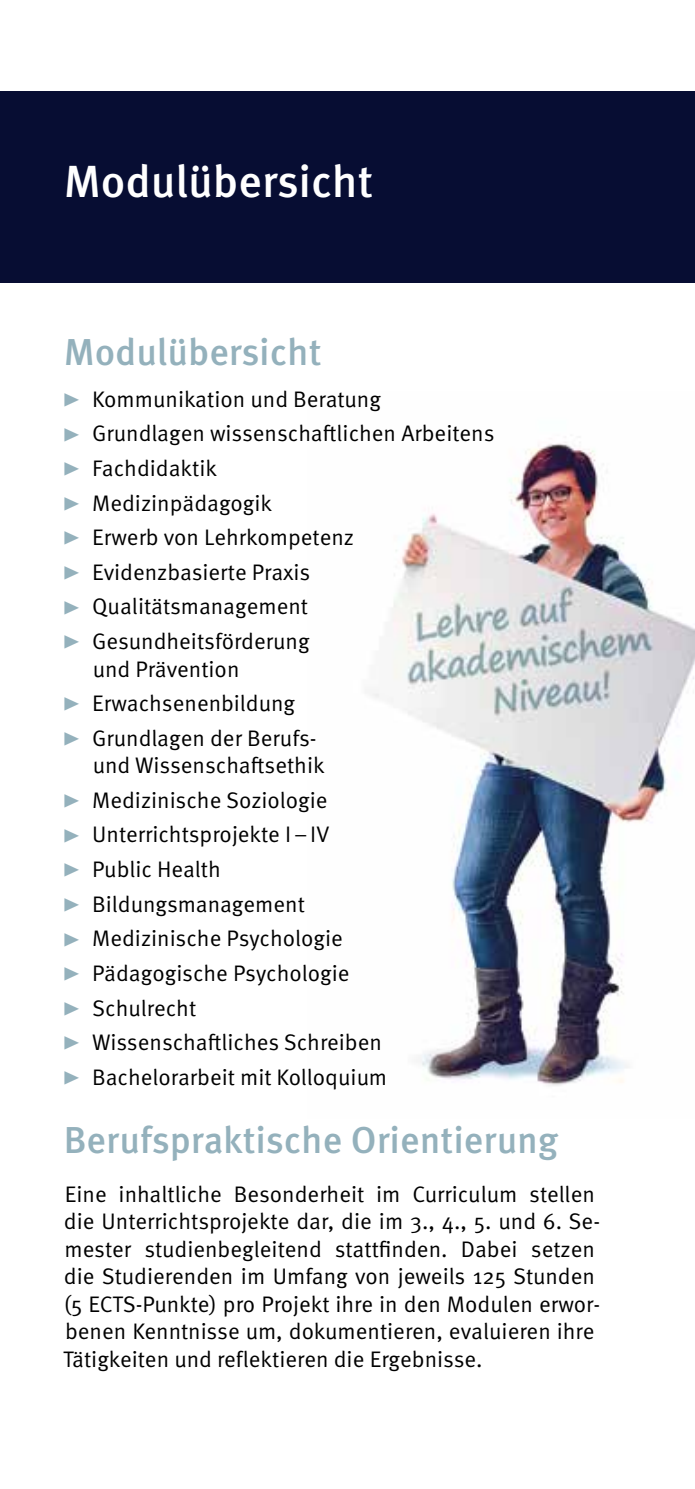
<style>
.page{position:relative;width:695px;height:1489px;background:#fff}
.page>*{position:absolute;margin:0;border:0;box-sizing:border-box;transform-origin:0 0}
.t1{font:500 45px "Meta OT";color:#fff}
.t2{font:500 37.5px "Meta OT";color:#94b1bc}
.t3{font:22.5px/34.5px "Meta OT Norm";color:#000}
.s1{font-family:"Meta OT";font-weight:700;font-size:37.5px;color:#94b1bc}
</style>
<div class="page">
<img style="left:372px;top:442px;width:322px;height:644px">
<div style="left:0;top:92px;width:694px;height:191px;background:#070d33"></div>
<h1 class="t1" style="left:64px;top:153px;width:311px">Modulübersicht</h1>
<h2 class="t2" style="left:64px;top:329px;width:259px">Modulübersicht</h2>
<p class="t3" style="left:62px;top:382px;width:434px"><span class="s1">▸</span> Kommunikation und Beratung<br><span class="s1">▸</span> Grundlagen wissenschaftlichen Arbeitens <span class="s1">▸</span> Fachdidaktik<br><span class="s1">▸</span> Medizinpädagogik<br><span class="s1">▸</span> Erwerb von Lehrkompetenz<br><span class="s1">▸</span> Evidenzbasierte Praxis<br><span class="s1">▸</span> Qualitätsmanagement<br><span class="s1">▸</span> Gesundheitsförderung</p>
<p class="t3" style="left:62px;top:651px;width:256px;text-indent:31px">und Prävention<br><span class="s1">▸</span> Erwachsenenbildung <span class="s1">▸</span> Grundlagen der Berufs-</p>
<p class="t3" style="left:62px;top:748px;width:326px;text-indent:31px">und Wissenschaftsethik<br><span class="s1">▸</span> Medizinische Soziologie<br><span class="s1">▸</span> Unterrichtsprojekte I–IV<br><span class="s1">▸</span> Public Health<br><span class="s1">▸</span> Bildungsmanagement<br><span class="s1">▸</span> Medizinische Psychologie<br><span class="s1">▸</span> Pädagogische Psychologie<br><span class="s1">▸</span> Schulrecht<br><span class="s1">▸</span> Wissenschaftliches Schreiben <span class="s1">▸</span> Bachelorarbeit mit Kolloquium</p>
<h2 class="t2" style="left:64px;top:1116px;width:496px">Berufspraktische Orientierung</h2>
<p class="t3" style="left:63px;top:1180px;width:538px;line-height:27.5px">Eine inhaltliche Besonderheit im Curriculum stellen die Unterrichtsprojekte dar, die im 3., 4., 5. und 6. Se&shy;mester studienbegleitend stattfinden. Dabei setzen die Studierenden im Umfang von jeweils 125 Stunden (5 ECTS-Punkte) pro Projekt ihre in den Modulen erwor&shy;benen Kenntnisse um, dokumentieren, evaluieren ihre Tätigkeiten und reflektieren die Ergebnisse.</p>
</div>
